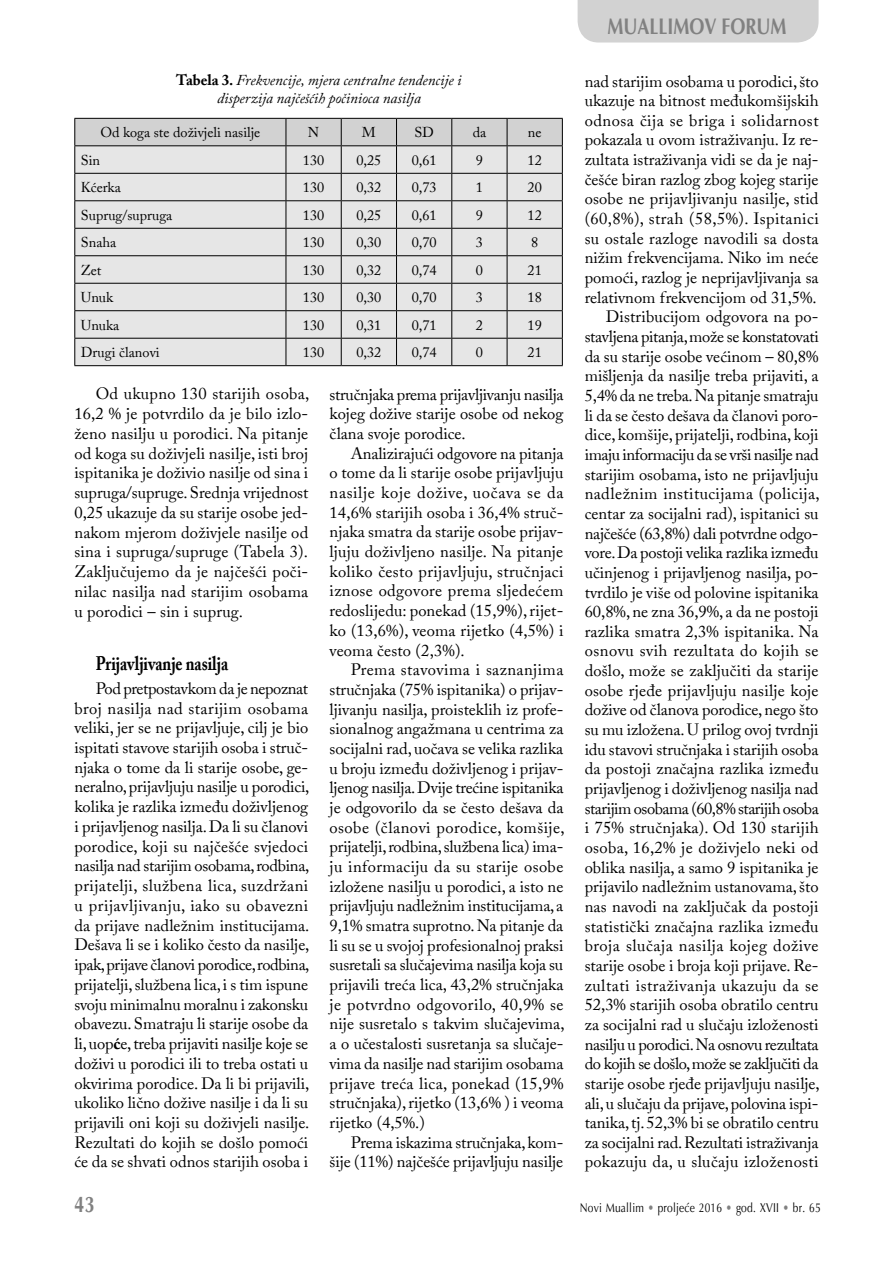
<style>
.page{position:relative;width:893px;height:1263px;background:#fff}
.page>*{position:absolute;margin:0;border:0;box-sizing:border-box;transform-origin:0 0}
.t1{font:700 22.5px "Optima";color:#818181;scale:.8 1}
.naslov_-_2{font:700 19.5px "Adobe Caslon Pro";color:#000;scale:.8 1}
.t2{font:16.5px/19.6px "Adobe Caslon Pro";color:#000;text-align:justify}
.potpis_pod_fotografi{font:italic 15px/18px "Adobe Caslon Pro";color:#000;text-align:center}
.t3{font:14.25px "Adobe Caslon Pro";color:#000}
.t4{font:12.75px "Optima";letter-spacing:.02em;color:#000;scale:.8 1}
.s1{font-weight:700;font-style:normal}
.s2{font-weight:700}
.s3{color:#818181}
</style>
<div class="page">
<div style="left:578px;top:0;width:241px;height:43px;background:#d2d2d2"></div>
<svg style="left:74px;top:118px;width:489px;height:247px;background:#d8d8d8"></svg>
<hr style="left:74px;top:365px;width:212px;height:1px;background:#000">
<hr style="left:286px;top:365px;width:55px;height:1px;background:#000">
<hr style="left:341px;top:365px;width:55px;height:1px;background:#000">
<hr style="left:396px;top:365px;width:56px;height:1px;background:#000">
<hr style="left:452px;top:365px;width:55px;height:1px;background:#000">
<hr style="left:507px;top:365px;width:56px;height:1px;background:#000">
<p class="potpis_pod_fotografi" style="left:176px;top:71px;width:287px"><span class="s1">Tabela 3.</span> Frekvencije, mjera centralne tendencije i disperzija najčešćih počinioca nasilja</p>
<p class="t3" style="left:100px;top:124px;width:161px">Od koga ste doživjeli nasilje</p>
<p class="t3" style="left:308px;top:124px;width:13px">N</p>
<p class="t3" style="left:362px;top:124px;width:15px">M</p>
<p class="t3" style="left:414px;top:124px;width:21px">SD</p>
<p class="t3" style="left:473px;top:124px;width:15px">da</p>
<p class="t3" style="left:528px;top:124px;width:15px">ne</p>
<p class="t3" style="left:81px;top:152px;width:21px">Sin</p>
<p class="t3" style="left:303px;top:152px;width:23px">130</p>
<p class="t3" style="left:356px;top:152px;width:26px">0,25</p>
<p class="t3" style="left:412px;top:152px;width:26px">0,61</p>
<p class="t3" style="left:476px;top:152px;width:9px">9</p>
<p class="t3" style="left:528px;top:152px;width:16px">12</p>
<p class="t3" style="left:81px;top:179px;width:41px">Kćerka</p>
<p class="t3" style="left:303px;top:179px;width:23px">130</p>
<p class="t3" style="left:356px;top:179px;width:26px">0,32</p>
<p class="t3" style="left:412px;top:179px;width:26px">0,73</p>
<p class="t3" style="left:476px;top:179px;width:9px">1</p>
<p class="t3" style="left:528px;top:179px;width:16px">20</p>
<p class="t3" style="left:81px;top:207px;width:93px">Suprug/supruga</p>
<p class="t3" style="left:303px;top:207px;width:23px">130</p>
<p class="t3" style="left:356px;top:207px;width:26px">0,25</p>
<p class="t3" style="left:412px;top:207px;width:26px">0,61</p>
<p class="t3" style="left:476px;top:207px;width:9px">9</p>
<p class="t3" style="left:528px;top:207px;width:16px">12</p>
<p class="t3" style="left:81px;top:234px;width:37px">Snaha</p>
<p class="t3" style="left:303px;top:234px;width:23px">130</p>
<p class="t3" style="left:356px;top:234px;width:26px">0,30</p>
<p class="t3" style="left:412px;top:234px;width:26px">0,70</p>
<p class="t3" style="left:476px;top:234px;width:9px">3</p>
<p class="t3" style="left:531px;top:234px;width:9px">8</p>
<p class="t3" style="left:81px;top:261px;width:22px">Zet</p>
<p class="t3" style="left:303px;top:261px;width:23px">130</p>
<p class="t3" style="left:356px;top:261px;width:26px">0,32</p>
<p class="t3" style="left:412px;top:261px;width:26px">0,74</p>
<p class="t3" style="left:476px;top:261px;width:9px">0</p>
<p class="t3" style="left:528px;top:261px;width:16px">21</p>
<p class="t3" style="left:81px;top:289px;width:34px">Unuk</p>
<p class="t3" style="left:303px;top:289px;width:23px">130</p>
<p class="t3" style="left:356px;top:289px;width:26px">0,30</p>
<p class="t3" style="left:412px;top:289px;width:26px">0,70</p>
<p class="t3" style="left:476px;top:289px;width:9px">3</p>
<p class="t3" style="left:528px;top:289px;width:16px">18</p>
<p class="t3" style="left:81px;top:316px;width:40px">Unuka</p>
<p class="t3" style="left:303px;top:316px;width:23px">130</p>
<p class="t3" style="left:356px;top:316px;width:26px">0,31</p>
<p class="t3" style="left:412px;top:316px;width:26px">0,71</p>
<p class="t3" style="left:476px;top:316px;width:9px">2</p>
<p class="t3" style="left:528px;top:316px;width:16px">19</p>
<p class="t3" style="left:81px;top:344px;width:80px">Drugi članovi</p>
<p class="t3" style="left:303px;top:344px;width:23px">130</p>
<p class="t3" style="left:356px;top:344px;width:26px">0,32</p>
<p class="t3" style="left:412px;top:344px;width:26px">0,74</p>
<p class="t3" style="left:476px;top:344px;width:9px">0</p>
<p class="t3" style="left:528px;top:344px;width:16px">21</p>
<p class="t2" style="left:74px;top:384px;width:236px;text-indent:21px">Od ukupno 130 starijih osoba, 16,2 % je potvrdilo da je bilo izlo&shy;ženo nasilju u porodici. Na pitanje od koga su doživjeli nasilje, isti broj ispitanika je doživio nasilje od sina i supruga/supruge. Srednja vrijednost 0,25 ukazuje da su starije osobe jed&shy;nakom mjerom doživjele nasilje od sina i supruga/supruge (Tabela 3).<br>Zaključujemo da je najčešći poči&shy;nilac nasilja nad starijim osobama u porodici – sin i suprug.</p>
<p class="naslov_-_2" style="left:96px;top:652px;width:167px">Prijavljivanje nasilja</p>
<p class="t2" style="left:74px;top:678px;width:237px;text-indent:21px">Pod pretpostavkom da je nepoznat broj nasilja nad starijim osobama veliki, jer se ne prijavljuje, cilj je bio ispitati stavove starijih osoba i struč&shy;njaka o tome da li starije osobe, ge&shy;neralno, prijavljuju nasilje u porodici, kolika je razlika između doživljenog i prijavljenog nasilja. Da li su članovi porodice, koji su najčešće svjedoci nasilja nad starijim osobama, rodbina, prijatelji, službena lica, suzdržani u prijavljivanju, iako su obavezni da prijave nadležnim institucijama.<br>Dešava li se i koliko često da nasilje, ipak, prijave članovi porodice, rodbina, prijatelji, službena lica, i s tim ispune svoju minimalnu moralnu i zakonsku obavezu. Smatraju li starije osobe da li, uop<span class="s2">ć</span>e, treba prijaviti nasilje koje se doživi u porodici ili to treba ostati u okvirima porodice. Da li bi prijavili, ukoliko lično dožive nasilje i da li su prijavili oni koji su doživjeli nasilje.<br>Rezultati do kojih se došlo pomoći će da se shvati odnos starijih osoba i</p>
<p class="t2" style="left:330px;top:384px;width:235px">stručnjaka prema prijavljivanju nasilja kojeg dožive starije osobe od nekog člana svoje porodice.</p>
<p class="t2" style="left:330px;top:443px;width:235px;text-indent:21px">Analizirajući odgovore na pitanja o tome da li starije osobe prijavljuju nasilje koje dožive, uočava se da 14,6% starijih osoba i 36,4% struč&shy;njaka smatra da starije osobe prijav&shy;ljuju doživljeno nasilje. Na pitanje koliko često prijavljuju, stručnjaci iznose odgovore prema sljedećem redoslijedu: ponekad (15,9%), rijet&shy;ko (13,6%), veoma rijetko (4,5%) i veoma često (2,3%).</p>
<p class="t2" style="left:330px;top:660px;width:237px;text-indent:21px">Prema stavovima i saznanjima stručnjaka (75% ispitanika) o prijav&shy;ljivanju nasilja, proisteklih iz profe&shy;sionalnog angažmana u centrima za socijalni rad, uočava se velika razlika u broju između doživljenog i prijav&shy;ljenog nasilja. Dvije trećine ispitanika je odgovorilo da se često dešava da osobe (članovi porodice, komšije, prijatelji, rodbina, službena lica) ima&shy;ju informaciju da su starije osobe izložene nasilju u porodici, a isto ne prijavljuju nadležnim institucijama, a 9,1% smatra suprotno. Na pitanje da li su se u svojoj profesionalnoj praksi susretali sa slučajevima nasilja koja su prijavili treća lica, 43,2% stručnjaka je potvrdno odgovorilo, 40,9% se nije susretalo s takvim slučajevima, a o učestalosti susretanja sa slučaje&shy;vima da nasilje nad starijim osobama prijave treća lica, ponekad (15,9% stručnjaka), rijetko (13,6% ) i veoma rijetko (4,5%.)</p>
<p class="t2" style="left:330px;top:1132px;width:235px;text-align:right">Prema iskazima stručnjaka, kom&shy;šije (11%) najčešće prijavljuju nasilje</p>
<h1 class="t1" style="left:608px;top:12px;width:225px">MUALLIMOV FORUM</h1>
<p class="t2" style="left:585px;top:71px;width:236px">nad starijim osobama u porodici, što ukazuje na bitnost međukomšijskih odnosa čija se briga i solidarnost pokazala u ovom istraživanju. Iz re&shy;zultata istraživanja vidi se da je naj&shy;češće biran razlog zbog kojeg starije osobe ne prijavljivanju nasilje, stid (60,8%), strah (58,5%). Ispitanici su ostale razloge navodili sa dosta nižim frekvencijama. Niko im neće pomoći, razlog je neprijavljivanja sa relativnom frekvencijom od 31,5%.</p>
<p class="t2" style="left:585px;top:307px;width:237px;text-indent:21px">Distribucijom odgovora na po&shy;stavljena pitanja, može se konstatovati da su starije osobe većinom – 80,8% mišljenja da nasilje treba prijaviti, a 5,4% da ne treba. Na pitanje smatraju li da se često dešava da članovi poro&shy;dice, komšije, prijatelji, rodbina, koji imaju informaciju da se vrši nasilje nad starijim osobama, isto ne prijavljuju nadležnim institucijama (policija, centar za socijalni rad), ispitanici su najčešće (63,8%) dali potvrdne odgo&shy;vore. Da postoji velika razlika između učinjenog i prijavljenog nasilja, po&shy;tvrdilo je više od polovine ispitanika 60,8%, ne zna 36,9%, a da ne postoji razlika smatra 2,3% ispitanika. Na osnovu svih rezultata do kojih se došlo, može se zaključiti da starije osobe rjeđe prijavljuju nasilje koje dožive od članova porodice, nego što su mu izložena. U prilog ovoj tvrdnji idu stavovi stručnjaka i starijih osoba da postoji značajna razlika između prijavljenog i doživljenog nasilja nad starijim osobama (60,8% starijih osoba i 75% stručnjaka). Od 130 starijih osoba, 16,2% je doživjelo neki od oblika nasilja, a samo 9 ispitanika je prijavilo nadležnim ustanovama, što nas navodi na zaključak da postoji statistički značajna razlika između broja slučaja nasilja kojeg dožive starije osobe i broja koji prijave. Re&shy;zultati istraživanja ukazuju da se 52,3% starijih osoba obratilo centru za socijalni rad u slučaju izloženosti nasilju u porodici. Na osnovu rezultata do kojih se došlo, može se zaključiti da starije osobe rjeđe prijavljuju nasilje, ali, u slučaju da prijave, polovina ispi&shy;tanika, tj. 52,3% bi se obratilo centru za socijalni rad. Rezultati istraživanja pokazuju da, u slučaju izloženosti</p>
<h1 class="t1" style="left:74px;top:1190px;width:27px">43</h1>
<p class="t4" style="left:580px;top:1199px;width:303px">Novi Muallim <span class="s3">•</span> proljeće 2016 <span class="s3">•</span> god. XVII <span class="s3">•</span> br. 65</p>
</div>
